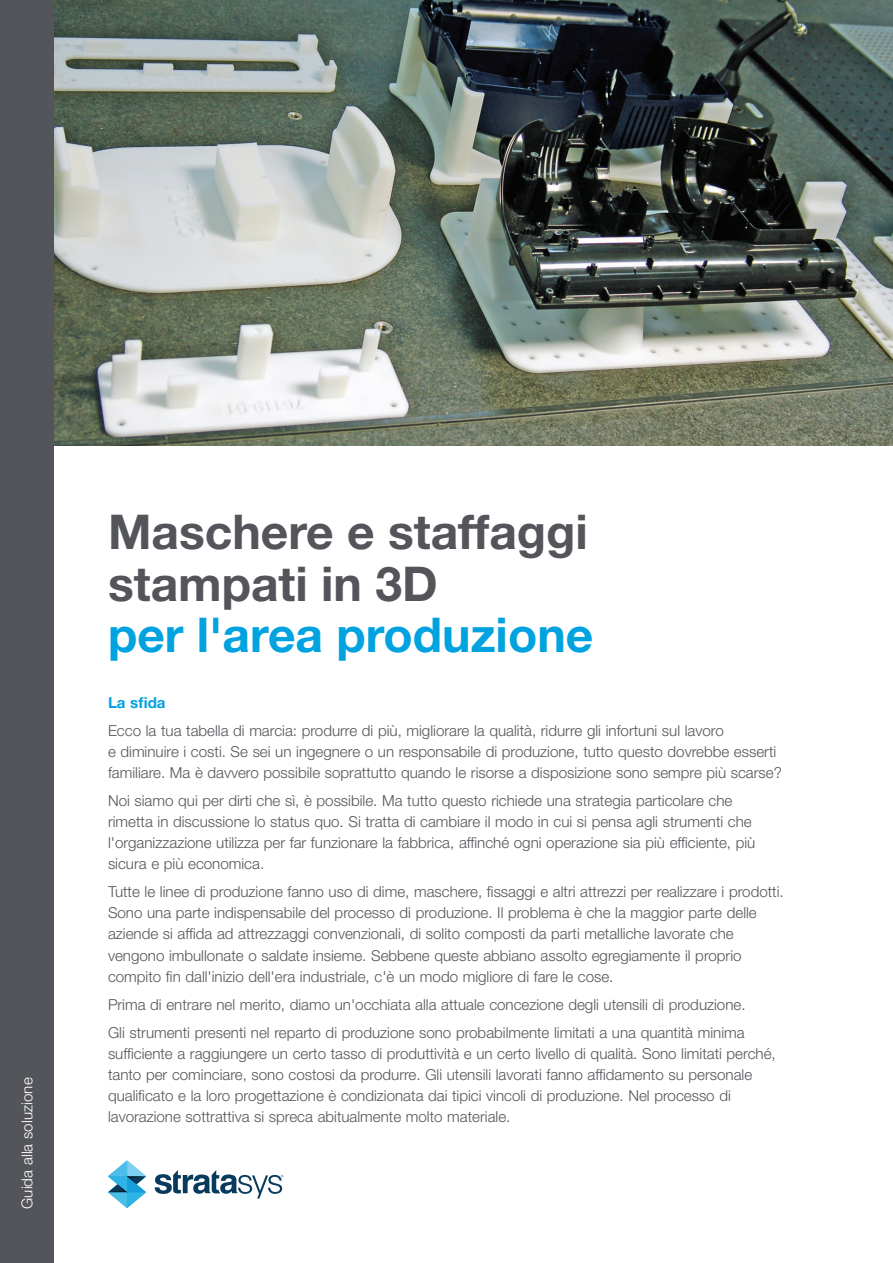
<style>
.page{position:relative;width:893px;height:1263px;background:#fff}
.page>*{position:absolute;margin:0;border:0;box-sizing:border-box;transform-origin:0 0}
.t1{font:700 48px/51.3px "Helvetica Neue LT Std";color:#54555a}
.t2{font:700 48px "Helvetica Neue LT Std";color:#00a2df}
.t3{font:300 15.15px/21.1px "Helvetica Neue LT Std";color:#54555a}
.t4{font:300 15.15px "Helvetica Neue LT Std";letter-spacing:.005em;color:#fff}
.t5{font:700 15.15px "Helvetica Neue LT Std";color:#00a2df}
</style>
<div class="page">
<svg style="left:108px;top:1160px;width:38px;height:48px"></svg>
<svg style="left:155px;top:1170px;width:128px;height:28px"></svg>
<div style="left:0;top:0;width:54px;height:1263px;background:#54555a"></div>
<img style="left:54px;top:0;width:839px;height:445px">
<p class="t4" style="left:18px;top:1209px;width:133px;rotate:-90deg">Guida alla soluzione</p>
<h1 class="t1" style="left:108px;top:505px;width:481px">Maschere e staffaggi stampati in 3D</h1>
<h1 class="t2" style="left:108px;top:605px;width:487px">per l'area produzione</h1>
<p class="t5" style="left:108px;top:693px;width:59px">La sfida</p>
<p class="t3" style="left:108px;top:719px;width:675px">Ecco la tua tabella di marcia: produrre di più, migliorare la qualità, ridurre gli infortuni sul lavoro<br>e diminuire i costi. Se sei un ingegnere o un responsabile di produzione, tutto questo dovrebbe esserti familiare. Ma è davvero possibile soprattutto quando le risorse a disposizione sono sempre più scarse?</p>
<p class="t3" style="left:108px;top:789px;width:649px">Noi siamo qui per dirti che sì, è possibile. Ma tutto questo richiede una strategia particolare che rimetta in discussione lo status quo. Si tratta di cambiare il modo in cui si pensa agli strumenti che l'organizzazione utilizza per far funzionare la fabbrica, affinché ogni operazione sia più efficiente, più sicura e più economica.</p>
<p class="t3" style="left:108px;top:881px;width:677px">Tutte le linee di produzione fanno uso di dime, maschere, fissaggi e altri attrezzi per realizzare i prodotti.<br>Sono una parte indispensabile del processo di produzione. Il problema è che la maggior parte delle aziende si affida ad attrezzaggi convenzionali, di solito composti da parti metalliche lavorate che vengono imbullonate o saldate insieme. Sebbene queste abbiano assolto egregiamente il proprio compito fin dall'inizio dell'era industriale, c'è un modo migliore di fare le cose.</p>
<p class="t3" style="left:108px;top:990px;width:639px;line-height:27.9px">Prima di entrare nel merito, diamo un'occhiata alla attuale concezione degli utensili di produzione.<br>Gli strumenti presenti nel reparto di produzione sono probabilmente limitati a una quantità minima</p>
<p class="t3" style="left:108px;top:1042px;width:669px">sufficiente a raggiungere un certo tasso di produttività e un certo livello di qualità. Sono limitati perché, tanto per cominciare, sono costosi da produrre. Gli utensili lavorati fanno affidamento su personale qualificato e la loro progettazione è condizionata dai tipici vincoli di produzione. Nel processo di lavorazione sottrattiva si spreca abitualmente molto materiale.</p>
</div>
